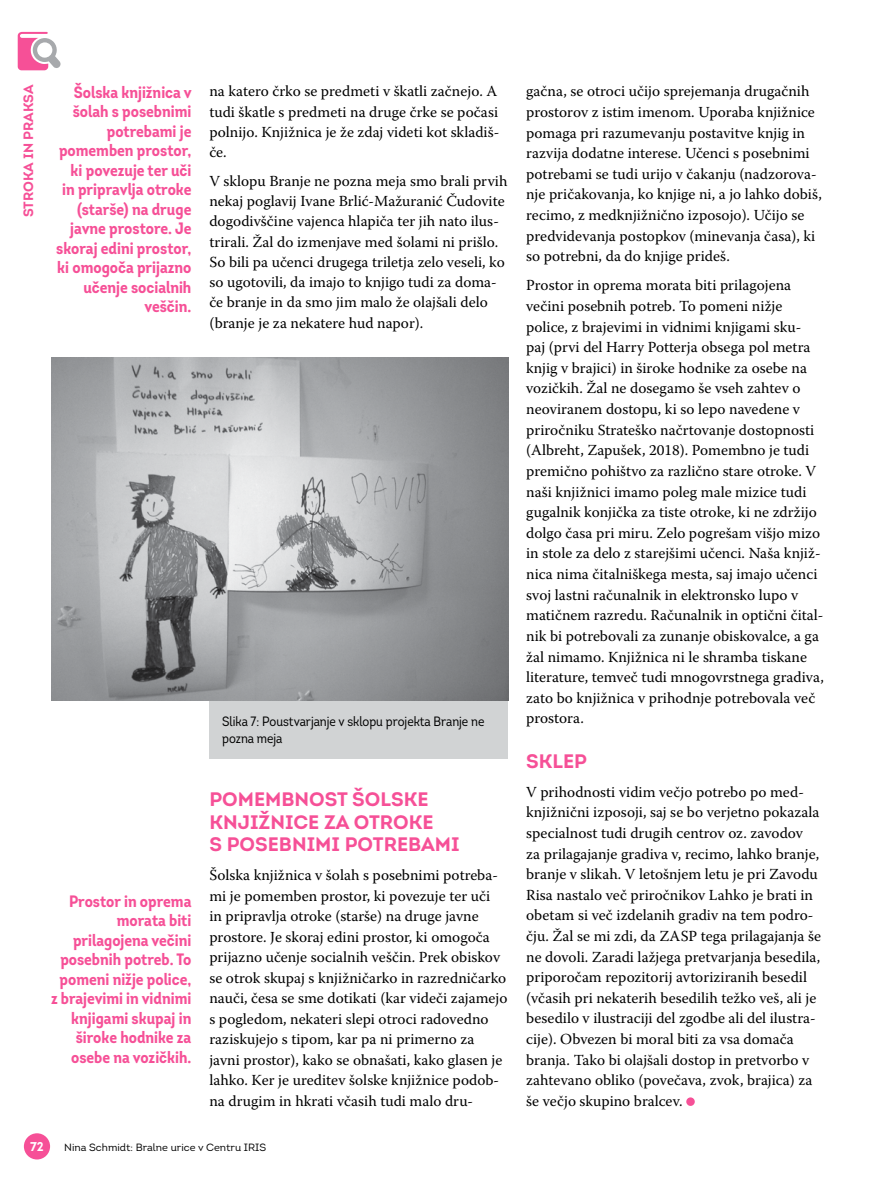
<style>
.page{position:relative;width:893px;height:1191px;background:#fff}
.page>*{position:absolute;margin:0;border:0;box-sizing:border-box;transform-origin:0 0}
.t1{font:700 19.5px "Intro";color:#f65097}
.t2{font:700 16.5px/19.5px "Intro Cond";color:#f65097;text-align:right}
.t3{font:15.3px/20.5px "Warnock Pro";color:#000}
.t4{font:13.5px/16.5px "Intro Cond";color:#000}
.t5{font:700 13.5px "Intro";color:#f65097}
.t6{font:700 12.75px "Intro";color:#fff}
.t7{font:10.5px "Intro";color:#000}
</style>
<div class="page">
<div style="left:24px;top:1133px;width:26px;height:26px;background:#f65097;border-radius:50%"></div>
<svg style="left:18px;top:32px;width:43px;height:38px"></svg>
<div style="left:686px;top:1097px;width:9px;height:9px;background:#f65097;border-radius:50%"></div>
<img style="left:51px;top:358px;width:457px;height:343px">
<div style="left:209px;top:701px;width:299px;height:57px;background:#d1d3d4"></div>
<p class="t5" style="left:20px;top:217px;width:134px;rotate:-90deg">STROKA IN PRAKSA</p>
<p class="t2" style="left:56px;top:82px;width:137px">Šolska knjižnica v šolah s posebnimi potrebami je pomemben prostor, ki povezuje ter uči in pripravlja otroke (starše) na druge javne prostore. Je skoraj edini prostor, ki omogoča prijazno učenje socialnih veščin.</p>
<p class="t3" style="left:209px;top:81px;width:292px">na katero črko se predmeti v škatli začnejo. A tudi škatle s predmeti na druge črke se počasi polnijo. Knjižnica je že zdaj videti kot skladiš&shy;če.</p>
<p class="t3" style="left:209px;top:170px;width:300px">V sklopu Branje ne pozna meja smo brali prvih nekaj poglavij Ivane Brlić-Mažuranić Čudovite dogodivščine vajenca hlapiča ter jih nato ilus&shy;trirali. Žal do izmenjave med šolami ni prišlo.<br>So bili pa učenci drugega triletja zelo veseli, ko so ugotovili, da imajo to knjigo tudi za doma&shy;če branje in da smo jim malo že olajšali delo (branje je za nekatere hud napor).</p>
<p class="t2" style="left:51px;top:891px;width:142px">Prostor in oprema morata biti prilagojena večini posebnih potreb. To pomeni nižje police, z brajevimi in vidnimi knjigami skupaj in široke hodnike za osebe na vozičkih.</p>
<p class="t4" style="left:222px;top:713px;width:264px">Slika 7: Poustvarjanje v sklopu projekta Branje ne pozna meja</p>
<p class="t1" style="left:209px;top:786px;width:28px">POMEMBNOST</p>
<p class="t1" style="left:352px;top:786px;width:14px">ŠOLSKE</p>
<p class="t1" style="left:209px;top:809px;width:13px">KNJIŽNICE</p>
<p class="t1" style="left:324px;top:809px;width:44px">ZA OTROKE</p>
<p class="t1" style="left:209px;top:832px;width:31px">S POSEBNIMI</p>
<p class="t1" style="left:345px;top:832px;width:14px">POTREBAMI</p>
<p class="t3" style="left:209px;top:864px;width:300px">Šolska knjižnica v šolah s posebnimi potreba&shy;mi je pomemben prostor, ki povezuje ter uči<br>in pripravlja otroke (starše) na druge javne prostore. Je skoraj edini prostor, ki omogoča prijazno učenje socialnih veščin. Prek obiskov se otrok skupaj s knjižničarko in razredničarko nauči, česa se sme dotikati (kar videči zajamejo s pogledom, nekateri slepi otroci radovedno raziskujejo s tipom, kar pa ni primerno za javni prostor), kako se obnašati, kako glasen je lahko. Ker je ureditev šolske knjižnice podob&shy;na drugim in hkrati včasih tudi malo dru-</p>
<p class="t6" style="left:30px;top:1137px;width:15px">72</p>
<p class="t7" style="left:64px;top:1140px;width:198px">N ina Schmidt: Bralne urice v Centru IRIS</p>
<p class="t3" style="left:526px;top:81px;width:297px">gačna, se otroci učijo sprejemanja drugačnih prostorov z istim imenom. Uporaba knjižnice pomaga pri razumevanju postavitve knjig in razvija dodatne interese. Učenci s posebnimi potrebami se tudi urijo v čakanju (nadzorova&shy;nje pričakovanja, ko knjige ni, a jo lahko dobiš, recimo, z medknjižnično izposojo). Učijo se predvidevanja postopkov (minevanja časa), ki so potrebni, da do knjige prideš.</p>
<p class="t3" style="left:526px;top:275px;width:299px">Prostor in oprema morata biti prilagojena večini posebnih potreb. To pomeni nižje police, z brajevimi in vidnimi knjigami sku&shy;paj (prvi del Harry Potterja obsega pol metra knjig v brajici) in široke hodnike za osebe na vozičkih. Žal ne dosegamo še vseh zahtev o neoviranem dostopu, ki so lepo navedene v priročniku Strateško načrtovanje dostopnosti (Albreht, Zapušek, 2018). Pomembno je tudi premično pohištvo za različno stare otroke. V naši knjižnici imamo poleg male mizice tudi gugalnik konjička za tiste otroke, ki ne zdržijo dolgo časa pri miru. Zelo pogrešam višjo mizo in stole za delo z starejšimi učenci. Naša knjiž&shy;nica nima čitalniškega mesta, saj imajo učenci svoj lastni računalnik in elektronsko lupo v matičnem razredu. Računalnik in optični čital&shy;nik bi potrebovali za zunanje obiskovalce, a ga žal nimamo. Knjižnica ni le shramba tiskane literature, temveč tudi mnogovrstnega gradiva, zato bo knjižnica v prihodnje potrebovala več prostora.</p>
<p class="t1" style="left:526px;top:748px;width:26px">SKLEP</p>
<p class="t3" style="left:526px;top:781px;width:296px">V prihodnosti vidim večjo potrebo po med&shy;knjižnični izposoji, saj se bo verjetno pokazala specialnost tudi drugih centrov oz. zavodov<br>za prilagajanje gradiva v, recimo, lahko branje, branje v slikah. V letošnjem letu je pri Zavodu Risa nastalo več priročnikov Lahko je brati in obetam si več izdelanih gradiv na tem podro&shy;čju. Žal se mi zdi, da ZASP tega prilagajanja še ne dovoli. Zaradi lažjega pretvarjanja besedila, priporočam repozitorij avtoriziranih besedil (včasih pri nekaterih besedilih težko veš, ali je besedilo v ilustraciji del zgodbe ali del ilustra&shy;cije). Obvezen bi moral biti za vsa domača branja. Tako bi olajšali dostop in pretvorbo v zahtevano obliko (povečava, zvok, brajica) za še večjo skupino bralcev.</p>
</div>
